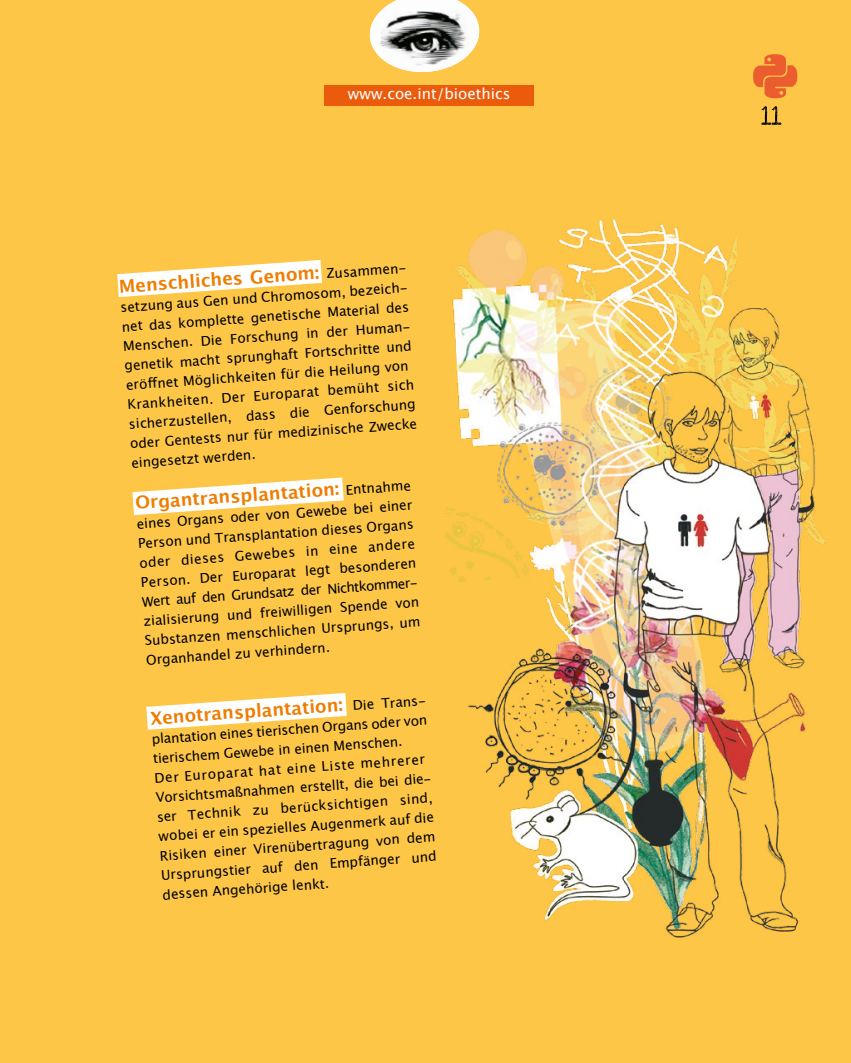
<style>
.page{position:relative;width:851px;height:1063px;background:#fff}
.page>*{position:absolute;margin:0;border:0;box-sizing:border-box;transform-origin:0 0}
.t1{font:700 18px "Lucida Grande";color:#ef7d00}
.t2{font:15px "Lucida Grande";color:#fff}
.t3{font:13.5px/19.5px "Lucida Grande";color:#000}
.s1{font-weight:400;font-size:13.5px;color:#000}
</style>
<div class="page">
<div style="left:0;top:0;width:850px;height:1063px;background:#fdc646"></div>
<img style="left:444px;top:219px;width:382px;height:719px">
<svg style="left:753px;top:54px;width:44px;height:44px"></svg>
<svg style="left:146px;top:693px;width:201px;height:37px"></svg>
<svg style="left:132px;top:478px;width:212px;height:37px"></svg>
<svg style="left:117px;top:260px;width:205px;height:37px"></svg>
<div style="left:324px;top:85px;width:209px;height:20px;background:#ea5b0b"></div>
<img style="left:369px;top:0;width:110px;height:72px">
<svg style="left:761px;top:106px;width:20px;height:19px"></svg>
<p class="t2" style="left:348px;top:85px;width:164px">www.coe.int/bioethics</p>
<h1 class="t1" style="left:118px;top:272px;width:295px;rotate:-4deg">Menschliches Genom: <span class="s1">Zusammen-</span></h1>
<p class="t3" style="left:120px;top:298px;width:295px;rotate:-4deg">setzung aus Gen und Chromosom, bezeich&shy;net das komplette genetische Material des Menschen. Die Forschung in der Human&shy;genetik macht sprunghaft Fortschritte und eröff net Möglichkeiten für die Heilung von Krankheiten. Der Europarat bemüht sich sicherzustellen, dass die Genforschung oder Gentests nur für medizinische Zwecke eingesetzt werden.</p>
<h1 class="t1" style="left:134px;top:488px;width:277px;rotate:-4deg">Organtransplantation: <span class="s1">Entnahme</span></h1>
<p class="t3" style="left:136px;top:514px;width:283px;rotate:-4deg">eines Organs oder von Gewebe bei einer Person und Transplantation dieses Organs oder dieses Gewebes in eine andere Person. Der Europarat legt besonderen Wert auf den Grundsatz der Nichtkommer&shy;zialisierung und freiwilligen Spende von Substanzen menschlichen Ursprungs, um Organhandel zu verhindern.</p>
<h1 class="t1" style="left:149px;top:704px;width:283px;rotate:-4deg">Xenotransplantation: <span class="s1">Die Trans-</span></h1>
<p class="t3" style="left:151px;top:730px;width:283px;rotate:-4deg">plantation eines tierischen Organs oder von tierischem Gewebe in einen Menschen.<br>Der Europarat hat eine Liste mehrerer Vorsichtsmaßnahmen erstellt, die bei die&shy;ser Technik zu berücksichtigen sind, wobei er ein spezielles Augenmerk auf die Risiken einer Virenübertragung von dem Ursprungstier auf den Empfänger und dessen Angehörige lenkt.</p>
</div>
